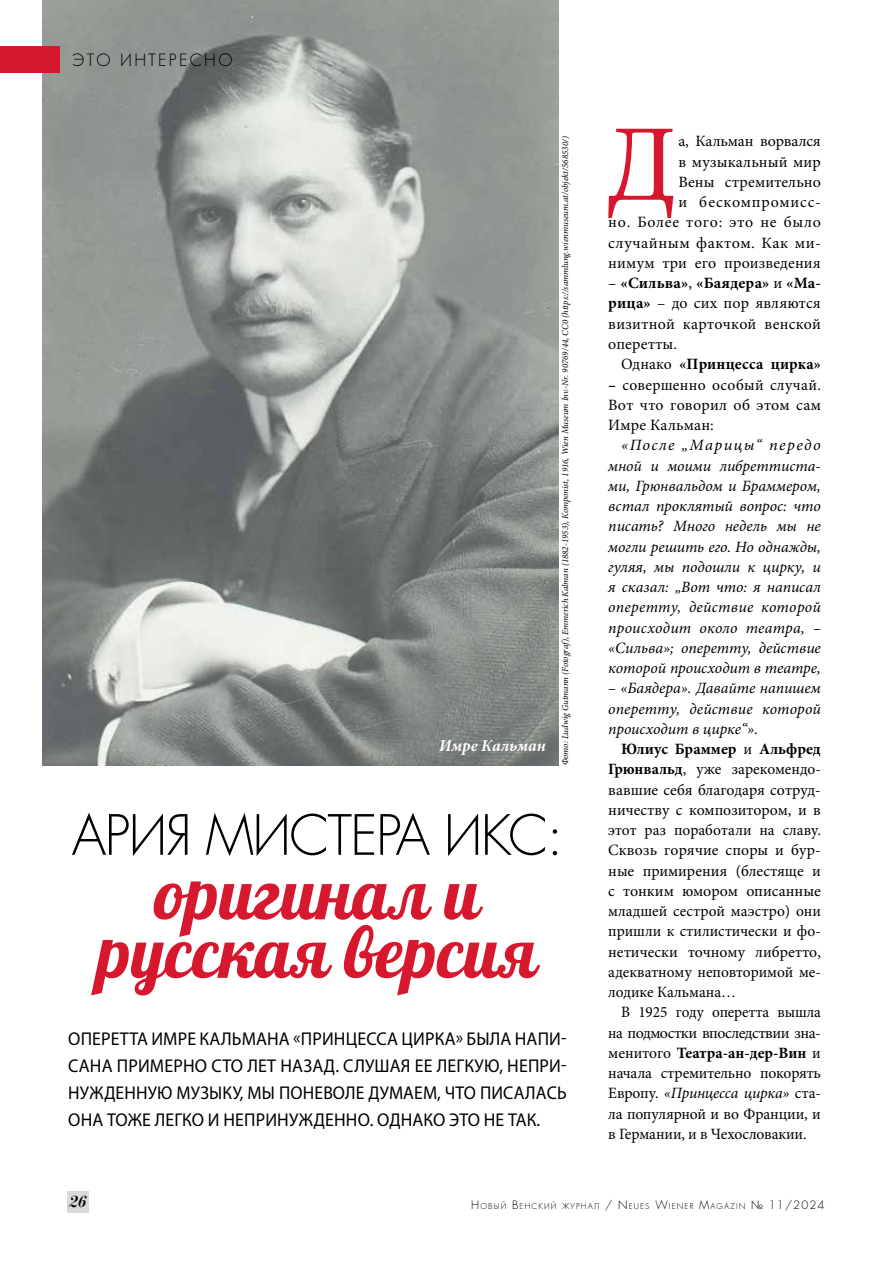
<style>
.page{position:relative;width:893px;height:1263px;background:#fff}
.page>*{position:absolute;margin:0;border:0;box-sizing:border-box;transform-origin:0 0}
.t1{font:109.2px "Minion Pro";color:#d6182e}
.t2{font:70.5px/58.5px "Lobster";color:#d6192e;text-align:center}
.t3{font:54px "Favorit Light C";letter-spacing:-.03em;color:#000}
.t4{font:18.6px/27px "Myriad Pro";letter-spacing:.01em;color:#000;text-align:justify;scale:.96 1}
.t5{font:16.5px "Favorit Light C";letter-spacing:.14em;color:#000}
.t6{font:italic 700 16.5px "Minion Pro";color:#fff}
.t7{font:italic 16.5px "Paragon Nord C";color:#000}
.t8{font:15.75px/20.2px "Minion Pro";letter-spacing:.01em;color:#000;text-align:justify}
.t9{font:italic 15.75px/20.2px "Minion Pro";color:#000;text-align:justify}
.t10{font:700 15.75px "Minion Pro";letter-spacing:.01em;color:#000}
.t11{font:italic 9px "Minion Pro";letter-spacing:-.005em;color:#000}
.t12{font:7.8px "Favorit Light C";letter-spacing:.145em;color:#000}
.s1{color:#d6182e}
.s2{font-weight:700}
.s3{font-weight:400}
.s4{font-style:italic}
.s5{font-size:11.25px}
</style>
<div class="page">
<img style="left:43px;top:0;width:516px;height:765px">
<div style="left:67px;top:1192px;width:22px;height:21px;background:#dadada"></div>
<div style="left:0;top:46px;width:60px;height:27px;background:#d6182e"></div>
<p class="t5" style="left:72px;top:49px;width:162px">ЭТО ИНТЕРЕСНО</p>
<p class="t6" style="left:439px;top:734px;width:108px">Имре Кальман</p>
<p class="t11" style="left:559px;top:765px;width:631px;rotate:-90deg">Фото: Ludwig Gutmann (Fotograf), Emmerich Kalman (1882-1953), Komponist, 1916, Wien Museum Inv.-Nr. 90769/44, CC0 (https://sammlung.wienmuseum.at/objekt/568530/)</p>
<h3 class="t3" style="left:72px;top:800px;width:493px">АРИЯ МИСТЕРА ИКС:</h3>
<h2 class="t2" style="left:97px;top:864px;width:441px">оригина<span class="s1">л и русская ве</span>рсия</h2>
<p class="t4" style="left:68px;top:1025px;width:521px">ОПЕРЕТТА ИМРЕ КАЛЬМАНА «ПРИНЦЕССА ЦИРКА» БЫЛА НАПИ-САНА ПРИМЕРНО СТО ЛЕТ НАЗАД. СЛУШАЯ ЕЕ ЛЕГКУЮ, НЕПРИ-НУЖДЕННУЮ МУЗЫКУ, МЫ ПОНЕВОЛЕ ДУМАЕМ, ЧТО ПИСАЛАСЬ ОНА ТОЖЕ ЛЕГКО И НЕПРИНУЖДЕННО. ОДНАКО ЭТО НЕ ТАК.</p>
<h1 class="t1" style="left:606px;top:92px;width:73px">Д</h1>
<p class="t8" style="left:608px;top:131px;width:214px;text-align:right">а, Кальман ворвался<br>в музыкальный мир<br>Вены стремительно<br>и бескомпромисс-<br>но. Более того: это не было случайным фактом. Как ми&shy;нимум три его произведения</p>
<p class="t8" style="left:608px;top:273px;width:214px">– <span class="s2">«Сильва»</span>, <span class="s2">«Баядера»</span> и <span class="s2">«Ма&shy;рица»</span> – до сих пор являются визитной карточкой венской оперетты.</p>
<p class="t10" style="left:621px;top:353px;width:201px"><span class="s3">Однако</span> «Принцесса цирка»</p>
<p class="t8" style="left:608px;top:374px;width:214px"><span class="s2">–</span> совершенно особый случай.<br>Вот что говорил об этом сам Имре Кальман:</p>
<p class="t9" style="left:608px;top:435px;width:214px;text-indent:13px">«После „Марицы“ передо мной и моими либреттиста&shy;ми, Грюнвальдом и Браммером, встал проклятый вопрос: что писать? Много недель мы не могли решить его. Но однажды, гуляя, мы подошли к цирку, и я сказал: „Вот что: я написал оперетту, действие которой происходит около театра, – «Сильва»; оперетту, действие которой происходит в театре,</p>
<p class="t9" style="left:608px;top:678px;width:214px">– «Баядера». Давайте напишем оперетту, действие которой происходит в цирке“».</p>
<p class="t8" style="left:608px;top:739px;width:214px;text-indent:13px"><span class="s2">Юлиус Браммер</span> и <span class="s2">Альфред Грюнвальд</span>, уже зарекомендо&shy;вавшие себя благодаря сотруд&shy;ничеству с композитором, и в этот раз поработали на славу.<br>Сквозь горячие споры и бур&shy;ные примирения (блестяще и с тонким юмором описанные младшей сестрой маэстро) они пришли к стилистически и фо&shy;нетически точному либретто, адекватному неповторимой ме&shy;лодике Кальмана…</p>
<p class="t8" style="left:608px;top:1002px;width:214px;text-indent:13px">В 1925 году оперетта вышла на подмостки впоследствии зна&shy;менитого <span class="s2">Театра-ан-дер-Вин</span> и начала стремительно покорять Европу. <span class="s4">«Принцесса цирка»</span> ста&shy;ла популярной и во Франции, и в Германии, и в Чехословакии.</p>
<p class="t7" style="left:68px;top:1192px;width:19px">26</p>
<p class="t12" style="left:471px;top:1201px;width:355px"><span class="s5">Н</span>ОВЫЙ <span class="s5">В</span>ЕНСКИЙ ЖУРНАЛ <span class="s5">/</span> <span class="s5">N</span>EUES <span class="s5">W</span>IEN ER <span class="s5">M</span>AGAZIN <span class="s5">№ 11/2024</span></p>
</div>
